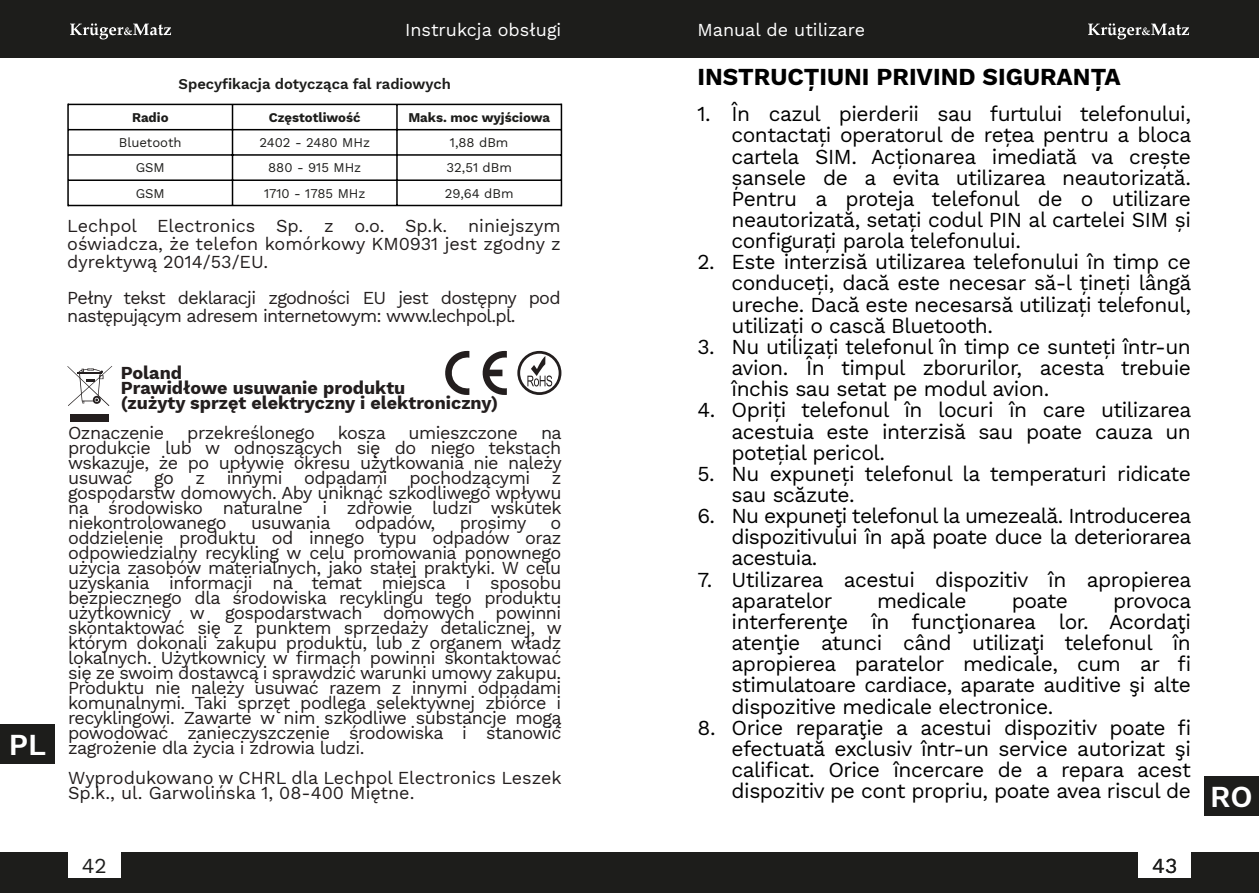
<style>
.page{position:relative;width:1259px;height:893px;background:#fff}
.page>*{position:absolute;margin:0;border:0;box-sizing:border-box;transform-origin:0 0}
.t1{font:600 30px "Work Sans";color:#fff}
.t2{font:700 24px "Work Sans";color:#000}
.t3{font:21px/21.3px "Work Sans";letter-spacing:-.025em;color:#000;text-align:justify}
.t4{font:21px "Work Sans";color:#1d1d1b}
.t5{font:18px/15px "Work Sans";letter-spacing:-.025em;color:#231e1e;text-align:justify}
.t6{font:18px/15px "Work Sans";color:#231e1e}
.t7{font:700 18px/15px "Work Sans";color:#231e1e}
.t8{font:18px "Work Sans";color:#fff}
.t9{font:600 14.7px "Work Sans";color:#1d1d1b}
.t10{font:13.2px "Work Sans";color:#1d1d1b}
.t11{font:700 13.2px "Work Sans";color:#1d1d1b}
</style>
<div class="page">
<div style="left:0;top:0;width:629px;height:58px;background:#1d1d1b"></div>
<div style="left:0;top:852px;width:629px;height:41px;background:#1d1d1b"></div>
<div style="left:0;top:724px;width:55px;height:40px;background:#1d1d1b"></div>
<svg style="left:70px;top:23px;width:101px;height:16px"></svg>
<div style="left:68px;top:852px;width:52px;height:26px;background:#fff"></div>
<div style="left:70px;top:414px;width:39px;height:8px;background:#231e1e"></div>
<svg style="left:67px;top:366px;width:45px;height:40px"></svg>
<svg style="left:93px;top:396px;width:8px;height:8px"></svg>
<svg style="left:517px;top:351px;width:44px;height:44px"></svg>
<svg style="left:445px;top:350px;width:62px;height:45px"></svg>
<hr style="left:67px;top:104px;width:2px;height:102px;background:#000">
<hr style="left:561px;top:104px;width:1px;height:102px;background:#000">
<hr style="left:232px;top:104px;width:1px;height:101px;background:#000">
<hr style="left:396px;top:104px;width:2px;height:101px;background:#000">
<hr style="left:68px;top:104px;width:493px;height:1px;background:#000">
<hr style="left:68px;top:129px;width:493px;height:1px;background:#000">
<hr style="left:68px;top:154px;width:493px;height:2px;background:#000">
<hr style="left:68px;top:179px;width:493px;height:2px;background:#000">
<hr style="left:68px;top:205px;width:493px;height:1px;background:#000">
<div style="left:629px;top:0;width:630px;height:58px;background:#1d1d1b"></div>
<div style="left:629px;top:852px;width:630px;height:41px;background:#1d1d1b"></div>
<div style="left:1203px;top:776px;width:56px;height:40px;background:#1d1d1b"></div>
<svg style="left:1088px;top:23px;width:101px;height:16px"></svg>
<div style="left:1138px;top:852px;width:53px;height:26px;background:#fff"></div>
<h1 class="t1" style="left:9px;top:727px;width:39px">PL</h1>
<p class="t8" style="left:394px;top:19px;width:169px">Manual de utilizare</p>
<p class="t8" style="left:697px;top:19px;width:169px">Manual de utilizare</p>
<p class="t8" style="left:405px;top:19px;width:158px">Instrukcja obsługi</p>
<p class="t8" style="left:697px;top:19px;width:158px">Instrukcja obsługi</p>
<p class="t9" style="left:179px;top:75px;width:274px">Specyfikacja dotycząca fal radiowych</p>
<p class="t11" style="left:132px;top:109px;width:38px">Radio</p>
<p class="t11" style="left:269px;top:109px;width:93px">Częstotliwość</p>
<p class="t11" style="left:408px;top:109px;width:143px">Maks. moc wyjściowa</p>
<p class="t10" style="left:119px;top:135px;width:64px">Bluetooth</p>
<p class="t10" style="left:259px;top:135px;width:112px">2402 - 2480 MHz</p>
<p class="t10" style="left:450px;top:135px;width:60px">1,88 dBm</p>
<p class="t10" style="left:136px;top:160px;width:31px">GSM</p>
<p class="t10" style="left:268px;top:160px;width:95px">880 - 915 MHz</p>
<p class="t10" style="left:446px;top:160px;width:67px">32,51 dBm</p>
<p class="t10" style="left:136px;top:185px;width:31px">GSM</p>
<p class="t10" style="left:264px;top:185px;width:103px">1710 - 1785 MHz</p>
<p class="t10" style="left:445px;top:185px;width:70px">29,64 dBm</p>
<p class="t5" style="left:67px;top:217px;width:495px;line-height:18px">Lechpol Electronics Sp. z o.o. Sp.k. niniejszym oświadcza, że telefon komórkowy KM0931 jest zgodny z dyrektywą 2014/53/EU.</p>
<p class="t5" style="left:67px;top:289px;width:495px;line-height:18px">Pełny tekst deklaracji zgodności EU jest dostępny pod następującym adresem internetowym: www.lechpol.pl.</p>
<p class="t7" style="left:121px;top:365px;width:379px">Poland<br>Prawidłowe usuwanie produktu<br>(zużyty sprzęt elektryczny i elektroniczny)</p>
<p class="t5" style="left:68px;top:425px;width:98px">Oznaczenie</p>
<p class="t5" style="left:187px;top:425px;width:129px">przekreślonego</p>
<p class="t5" style="left:338px;top:425px;width:50px">kosza</p>
<p class="t5" style="left:408px;top:425px;width:111px">umieszczone</p>
<p class="t5" style="left:68px;top:425px;width:495px;text-indent:473px">na produkcie lub w odnoszących się do niego tekstach wskazuje, że po upływie okresu użytkowania nie należy usuwać go z innymi odpadami pochodzącymi z gospodarstw domowych. Aby uniknąć szkodliwego wpływu na środowisko naturalne i zdrowie ludzi wskutek niekontrolowanego</p>
<p class="t5" style="left:251px;top:515px;width:81px">usuwania</p>
<p class="t5" style="left:355px;top:515px;width:82px">odpadów,</p>
<p class="t5" style="left:460px;top:515px;width:68px">prosimy</p>
<p class="t5" style="left:68px;top:515px;width:495px;text-indent:482px">o oddzielenie produktu od innego typu odpadów oraz odpowiedzialny recykling w celu promowania ponownego użycia zasobów materialnych, jako stałej praktyki. W celu uzyskania informacji na temat miejsca i sposobu bezpiecznego dla środowiska recyklingu tego produktu użytkownicy w gospodarstwach domowych powinni skontaktować się z punktem sprzedaży detalicznej, w którym dokonali zakupu produktu, lub z organem władz lokalnych. Użytkownicy w firmach powinni skontaktować się ze swoim dostawcą i sprawdzić warunki umowy zakupu.<br>Produktu nie należy usuwać razem z innymi odpadami komunalnymi. Taki sprzęt podlega selektywnej zbiórce i recyklingowi. Zawarte w nim szkodliwe substancje mogą powodować zanieczyszczenie środowiska i stanowić zagrożenie dla życia i zdrowia ludzi.</p>
<p class="t6" style="left:68px;top:770px;width:495px">Wyprodukowano w CHRL dla Lechpol Electronics Leszek<br>Sp.k., ul. Garwolińska 1, 08-400 Miętne.</p>
<p class="t4" style="left:82px;top:853px;width:27px">42</p>
<p class="t2" style="left:697px;top:63px;width:424px">INSTRUCȚIUNI PRIVIND SIGURANȚA</p>
<p class="t3" style="left:731px;top:103px;width:461px;text-indent:-34px">1. În cazul pierderii sau furtului telefonului, contactați operatorul de rețea pentru a bloca cartela SIM. Acționarea imediată va crește șansele de a evita utilizarea neautorizată.<br>Pentru a proteja telefonul de o utilizare neautorizată, setați codul PIN al cartelei SIM și configurați parola telefonului.</p>
<p class="t3" style="left:731px;top:251px;width:461px;text-indent:-34px">2. Este interzisă utilizarea telefonului în timp ce conduceți, dacă este necesar să-l țineți lângă ureche. Dacă este necesarsă utilizați telefonul, utilizați o cască Bluetooth.</p>
<p class="t3" style="left:731px;top:336px;width:461px;text-indent:-34px">3. Nu utilizați telefonul în timp ce sunteți într-un avion. În timpul zborurilor, acesta trebuie închis sau setat pe modul avion.</p>
<p class="t3" style="left:731px;top:400px;width:461px;text-indent:-34px">4. Opriți telefonul în locuri în care utilizarea acestuia este interzisă sau poate cauza un potețial pericol.</p>
<p class="t3" style="left:731px;top:463px;width:461px;text-indent:-34px">5. Nu expuneți telefonul la temperaturi ridicate sau scăzute.</p>
<p class="t3" style="left:731px;top:505px;width:461px;text-indent:-34px">6. Nu expuneţi telefonul la umezeală. Introducerea dispozitivului în apă poate duce la deteriorarea acestuia.</p>
<p class="t3" style="left:731px;top:569px;width:461px;text-indent:-34px">7. Utilizarea acestui dispozitiv în apropierea aparatelor</p>
<p class="t3" style="left:877px;top:590px;width:91px">medicale</p>
<p class="t3" style="left:1011px;top:590px;width:58px">poate</p>
<p class="t3" style="left:731px;top:590px;width:461px;text-indent:381px">provoca interferenţe în funcţionarea lor. Acordaţi atenţie atunci când utilizaţi telefonul în apropierea paratelor medicale, cum ar fi stimulatoare cardiace, aparate auditive şi alte dispozitive medicale electronice.</p>
<p class="t3" style="left:731px;top:717px;width:461px;text-indent:-34px">8. Orice reparaţie a acestui dispozitiv poate fi efectuată exclusiv într-un service autorizat şi calificat. Orice încercare de a repara acest dispozitiv pe cont propriu, poate avea riscul de</p>
<p class="t4" style="left:1152px;top:853px;width:27px">43</p>
<h1 class="t1" style="left:1210px;top:779px;width:44px">RO</h1>
</div>
